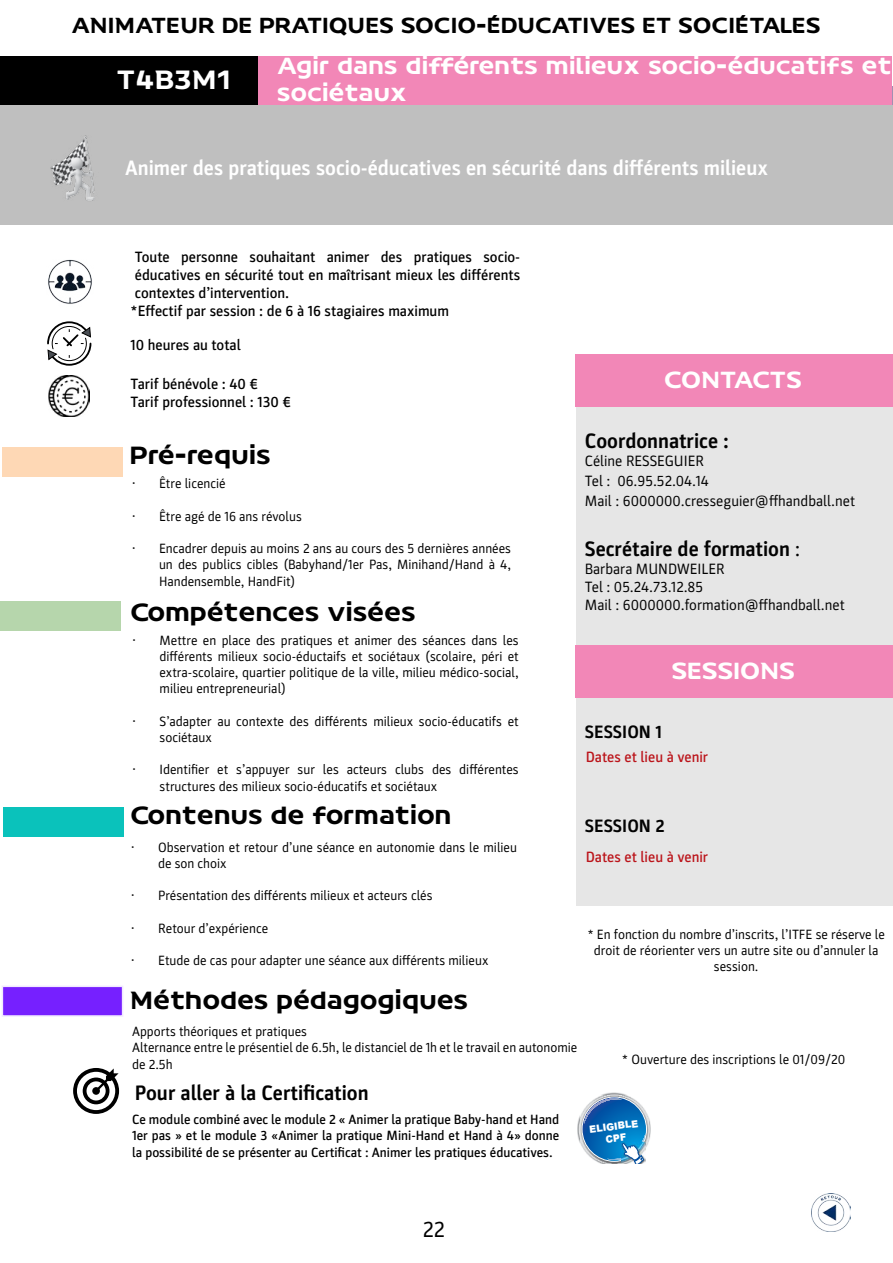
<style>
.page{position:relative;width:893px;height:1263px;background:#fff}
.page>*{position:absolute;margin:0;border:0;box-sizing:border-box;transform-origin:0 0}
.t1{font:25.5px "FF Hand V";color:#fff}
.t2{font:24px "FF Hand V";color:#000}
.t3{font:22.5px/27px "FF Hand V";color:#fff}
.t4{font:22.5px "FF Hand V";letter-spacing:-.035em;color:#fff}
.t5{font:22.5px "Parka";color:#000}
.t6{font:700 21px "Parka";color:#fff}
.t7{font:700 21px "Parka";color:#000}
.t8{font:21px "FF Hand V";color:#000}
.t9{font:700 18px "Parka";color:#000}
.t10{font:500 15px/18px "Parka";color:#000}
.t11{font:15px/19.8px "Parka";color:#000}
.t12{font:500 15px "Parka";color:#bb141a}
.t13{font:13.5px/16.2px "Parka";color:#000}
.t14{font:500 13.5px/16.2px "Parka";color:#000;text-align:justify}
.t15{font:900 9.9px/11.6px "Arial";color:#fff;text-align:center;scale:.95 1}
.s1{font-weight:400}
</style>
<div class="page">
<img style="left:48px;top:375px;width:42px;height:41px">
<svg style="left:47px;top:334px;width:45px;height:32px"></svg>
<img style="left:48px;top:259px;width:44px;height:75px">
<div style="left:2px;top:986px;width:121px;height:30px;background:#7620ff"></div>
<div style="left:2px;top:985px;width:121px;height:32px;border:2px solid #f1e9ff"></div>
<div style="left:3px;top:807px;width:121px;height:30px;background:#0ac2bb"></div>
<div style="left:0;top:601px;width:120px;height:30px;background:#b6d6ac"></div>
<div style="left:2px;top:448px;width:121px;height:29px;background:#fed8b5"></div>
<div style="left:576px;top:407px;width:317px;height:238px;background:#e6e6e6"></div>
<div style="left:576px;top:697px;width:317px;height:208px;background:#e6e6e6"></div>
<div style="left:575px;top:355px;width:317px;height:52px;background:#f287b7"></div>
<div style="left:575px;top:645px;width:317px;height:52px;background:#f287b7"></div>
<div style="left:0;top:105px;width:893px;height:119px;background:#bfbfbf"></div>
<img style="left:51px;top:136px;width:44px;height:65px">
<div style="left:256px;top:56px;width:636px;height:49px;background:#f287b7"></div>
<div style="left:0;top:56px;width:257px;height:49px;background:#000"></div>
<svg style="left:73px;top:1068px;width:46px;height:46px"></svg>
<div style="left:92px;top:1087px;width:8px;height:8px;background:#000;border-radius:50%"></div>
<img style="left:578px;top:1093px;width:46px;height:48px">
<svg style="left:579px;top:1094px;width:71px;height:69px"></svg>
<img style="left:812px;top:1193px;width:38px;height:39px">
<h3 class="t8" style="left:72px;top:12px;width:750px">ANIMATEUR DE PRATIQUES SOCIO-ÉDUCATIVES ET SOCIÉTALES</h3>
<h1 class="t1" style="left:117px;top:63px;width:116px">T4B3M1</h1>
<h3 class="t3" style="left:278px;top:52px;width:616px">Agir dans différents milieux socio-éducatifs et sociétaux</h3>
<h3 class="t6" style="left:125px;top:156px;width:644px">Animer des pratiques socio-éducatives en sécurité dans différents milieux</h3>
<p class="t10" style="left:131px;top:248px;width:391px">Toute personne souhaitant animer des pratiques socio&shy;éducatives en sécurité tout en maîtrisant mieux les différents contextes d’intervention.<br>*Effectif par session : de 6 à 16 stagiaires maximum</p>
<p class="t10" style="left:131px;top:336px;width:112px">10 heures au total</p>
<p class="t10" style="left:131px;top:375px;width:162px">Tarif bénévole : 40 €<br>Tarif professionnel : 130 €</p>
<h3 class="t4" style="left:665px;top:366px;width:139px">CONTACTS</h3>
<h2 class="t2" style="left:131px;top:439px;width:142px">Pré-requis</h2>
<p class="t13" style="left:132px;top:476px;width:95px">• Être licencié</p>
<p class="t13" style="left:132px;top:508px;width:171px">• Être agé de 16 ans révolus</p>
<p class="t13" style="left:159px;top:541px;width:354px;text-align:justify;text-indent:-27px">• Encadrer depuis au moins 2 ans au cours des 5 dernières années un des publics cibles (Babyhand/1er Pas, Minihand/Hand à 4, Handensemble, HandFit)</p>
<h2 class="t2" style="left:131px;top:597px;width:287px">Compétences visées</h2>
<p class="t13" style="left:160px;top:632px;width:361px;text-align:justify;text-indent:-27px">• Mettre en place des pratiques et animer des séances dans les différents milieux socio-éductaifs et sociétaux (scolaire, péri et extra-scolaire, quartier politique de la ville, milieu médico-social, milieu entrepreneurial)</p>
<p class="t13" style="left:160px;top:713px;width:361px;text-indent:-27px">• S’adapter au contexte des différents milieux socio-éducatifs et sociétaux</p>
<p class="t13" style="left:160px;top:762px;width:361px;text-indent:-27px">• Identifier et s’appuyer sur les acteurs clubs des différentes structures des milieux socio-éducatifs et sociétaux</p>
<h2 class="t2" style="left:131px;top:800px;width:323px">Contenus de formation</h2>
<p class="t13" style="left:158px;top:839px;width:360px;text-indent:-27px">• Observation et retour d’une séance en autonomie dans le milieu de son choix</p>
<p class="t13" style="left:131px;top:887px;width:303px">• Présentation des différents milieux et acteurs clés</p>
<p class="t13" style="left:131px;top:920px;width:139px">• Retour d’expérience</p>
<p class="t13" style="left:131px;top:952px;width:359px">• Etude de cas pour adapter une séance aux différents milieux</p>
<h2 class="t2" style="left:130px;top:984px;width:340px">Méthodes pédagogiques</h2>
<p class="t13" style="left:132px;top:1024px;width:447px">Apports théoriques et pratiques<br>Alternance entre le présentiel de 6.5h, le distanciel de 1h et le travail en autonomie de 2.5h</p>
<h3 class="t7" style="left:135px;top:1081px;width:235px">Pour aller à la Certification</h3>
<p class="t14" style="left:132px;top:1111px;width:429px">Ce module combiné avec le module 2 « Animer la pratique Baby-hand et Hand 1er pas » et le module 3 «Animer la pratique Mini-Hand et Hand à 4» donne la possibilité de se présenter au Certificat : Animer les pratiques éducatives.</p>
<h3 class="t7" style="left:585px;top:429px;width:146px">Coordonnatrice :</h3>
<p class="t11" style="left:585px;top:451px;width:272px">Céline RESSEGUIER<br>Tel : 06.95.52.04.14<br>Mail : 6000000.cresseguier@ffhandball.net</p>
<h3 class="t7" style="left:585px;top:537px;width:217px">Secrétaire de formation <span class="s1">:</span></h3>
<p class="t11" style="left:585px;top:560px;width:261px;line-height:18px">Barbara MUNDWEILER<br>Tel : 05.24.73.12.85<br>Mail : 6000000.formation@ffhandball.net</p>
<h3 class="t3" style="left:672px;top:656px;width:125px">SESSIONS</h3>
<h3 class="t9" style="left:585px;top:722px;width:78px">SESSION 1</h3>
<p class="t12" style="left:586px;top:748px;width:124px">Dates et lieu à venir</p>
<h3 class="t9" style="left:585px;top:816px;width:81px">SESSION 2</h3>
<p class="t12" style="left:586px;top:848px;width:124px">Dates et lieu à venir</p>
<p class="t13" style="left:587px;top:926px;width:299px;text-align:center">* En fonction du nombre d’inscrits, l’ITFE se réserve le droit de réorienter vers un autre site ou d’annuler la session.</p>
<p class="t13" style="left:622px;top:1052px;width:225px">* Ouverture des inscriptions le 01/09/20</p>
<p class="t15" style="left:589px;top:1124px;width:53px;rotate:-8deg">ELIGIBLE<br>CPF</p>
<h3 class="t5" style="left:423px;top:1216px;width:24px">22</h3>
</div>
